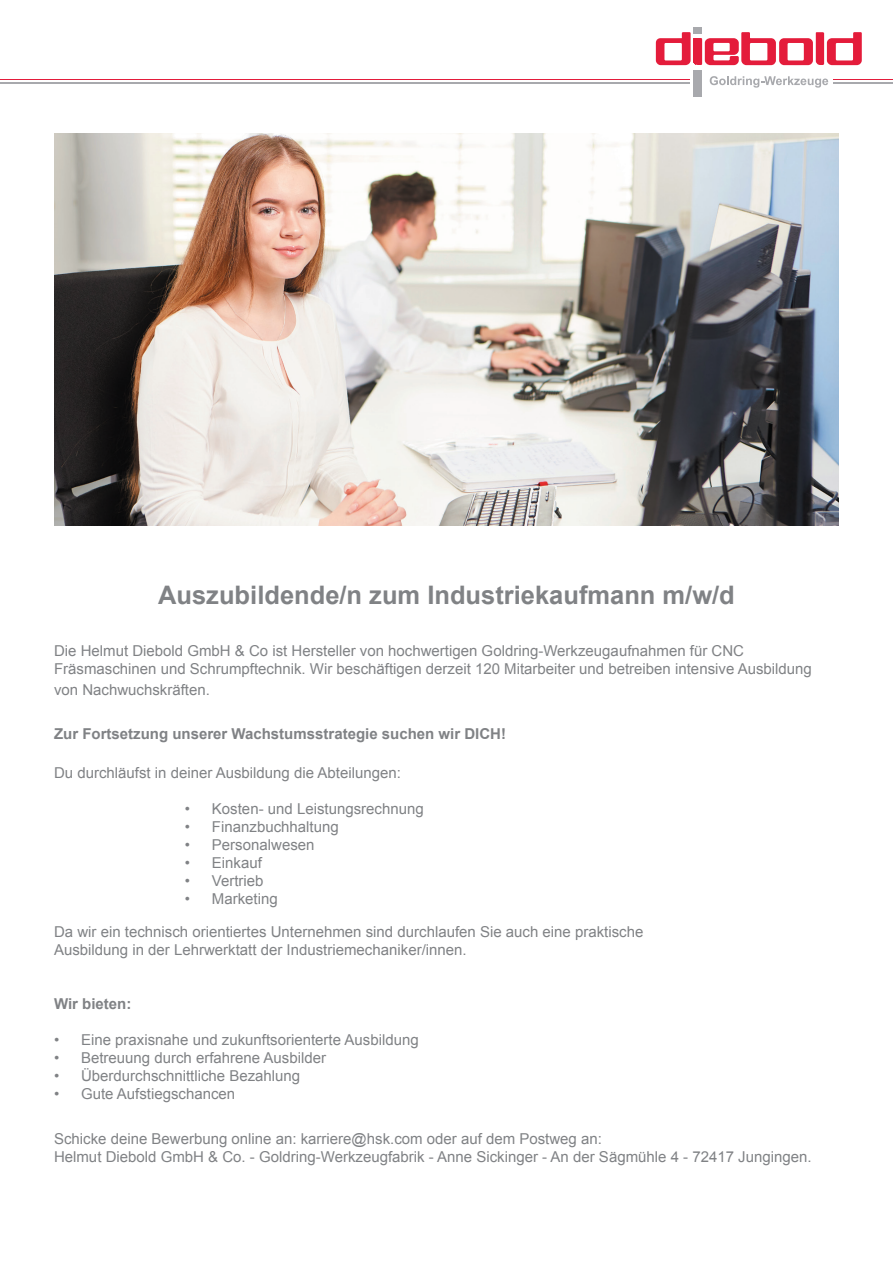
<style>
.page{position:relative;width:893px;height:1263px;background:#fff}
.page>*{position:absolute;margin:0;border:0;box-sizing:border-box;transform-origin:0 0}
.t1{font:700 25.5px "Arial";color:#808285}
.t2{font:15px/18px "Arial";color:#808285}
.t3{font:700 15px "Arial";color:#808285}
</style>
<div class="page">
<hr style="left:0;top:82px;width:893px;height:2px;background:#a8a9ad">
<hr style="left:0;top:79px;width:893px;height:1px;background:#e41c3b">
<div style="left:690px;top:17px;width:143px;height:90px;background:#fff"></div>
<div style="left:693px;top:71px;width:9px;height:26px;background:#a8a9ad"></div>
<div style="left:693px;top:27px;width:9px;height:6px;background:#a8a9ad"></div>
<svg style="left:656px;top:32px;width:206px;height:33px"></svg>
<svg style="left:710px;top:76px;width:118px;height:12px"></svg>
<img style="left:54px;top:134px;width:785px;height:391px">
<h1 class="t1" style="left:158px;top:578px;width:578px">Auszubildende/n zum Industriekaufmann m/w/d</h1>
<p class="t2" style="left:54px;top:642px;width:759px">Die Helmut Diebold GmbH &amp; Co ist Hersteller von hochwertigen Goldring-Werkzeugaufnahmen für CNC<br>Fräsmaschinen und Schrumpftechnik. Wir beschäftigen derzeit 120 Mitarbeiter und betreiben intensive Ausbildung</p>
<p class="t2" style="left:54px;top:681px;width:157px">von Nachwuchskräften.</p>
<p class="t3" style="left:54px;top:723px;width:454px">Zur Fortsetzung unserer Wachstumsstrategie suchen wir DICH!</p>
<p class="t2" style="left:54px;top:764px;width:348px">Du durchläufst in deiner Ausbildung die Abteilungen:</p>
<p class="t2" style="left:185px;top:799px;width:240px">• Kosten- und Leistungsrechnung</p>
<p class="t2" style="left:185px;top:817px;width:155px">• Finanzbuchhaltung</p>
<p class="t2" style="left:185px;top:835px;width:131px">• Personalwesen</p>
<p class="t2" style="left:185px;top:853px;width:79px">• Einkauf</p>
<p class="t2" style="left:185px;top:871px;width:80px">• Vertrieb</p>
<p class="t2" style="left:185px;top:889px;width:94px">• Marketing</p>
<p class="t2" style="left:54px;top:923px;width:591px">Da wir ein technisch orientiertes Unternehmen sind durchlaufen Sie auch eine praktische<br>Ausbildung in der Lehrwerktatt der Industriemechaniker/innen.</p>
<p class="t3" style="left:54px;top:994px;width:79px">Wir bieten:</p>
<p class="t2" style="left:54px;top:1031px;width:366px">• Eine praxisnahe und zukunftsorienterte Ausbildung</p>
<p class="t2" style="left:54px;top:1049px;width:274px">• Betreuung durch erfahrene Ausbilder</p>
<p class="t2" style="left:54px;top:1067px;width:248px">• Überdurchschnittliche Bezahlung</p>
<p class="t2" style="left:54px;top:1085px;width:183px">• Gute Aufstiegschancen</p>
<p class="t2" style="left:54px;top:1130px;width:759px">Schicke deine Bewerbung online an: karriere@hsk.com oder auf dem Postweg an:<br>Helmut Diebold GmbH &amp; Co. - Goldring-Werkzeugfabrik - Anne Sickinger - An der Sägmühle 4 - 72417 Jungingen.</p>
</div>
